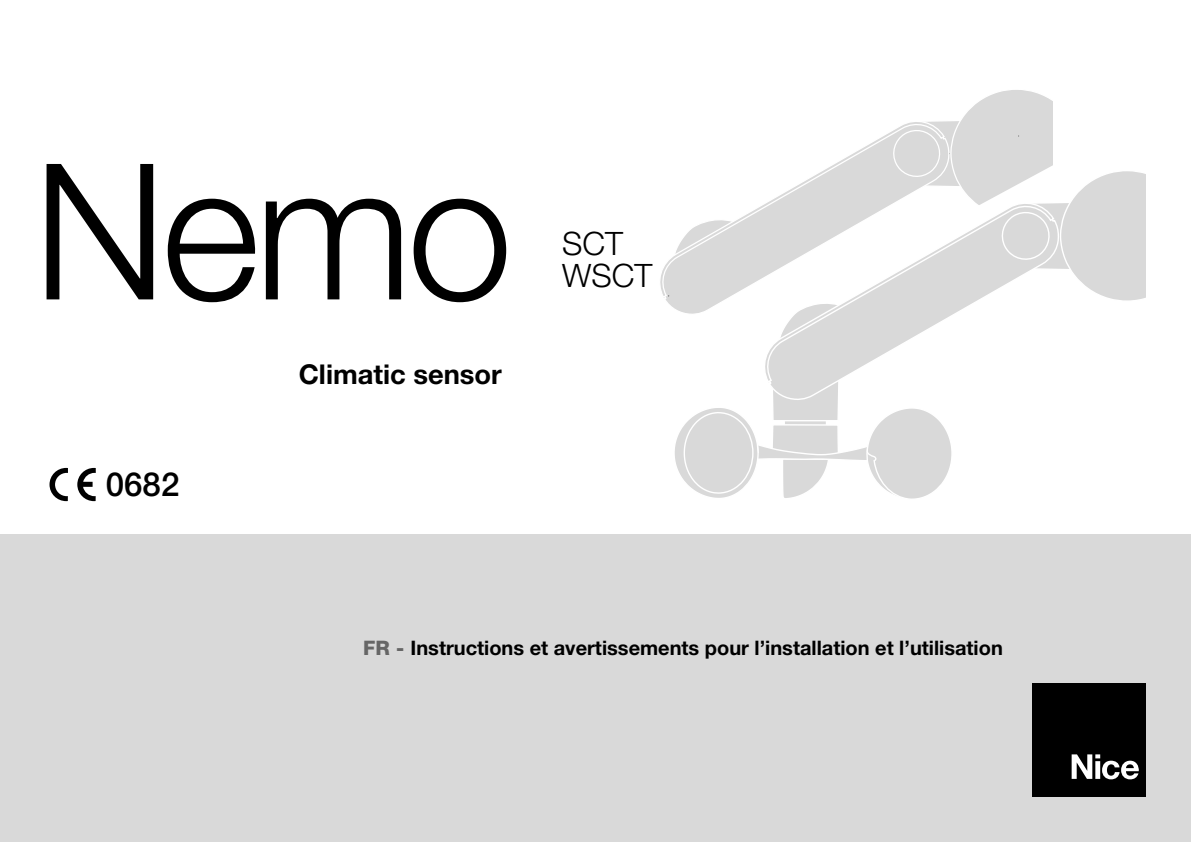
<style>
.page{position:relative;width:1191px;height:842px;background:#fff}
.page>*{position:absolute;margin:0;border:0;box-sizing:border-box;transform-origin:0 0}
.t1{font:300 189.6px "Helvetica Neue";color:#000}
.t2{font:500 33.2px "Helvetica Neue";color:#000}
.t3{font:300 32.2px/31.8px "Helvetica Neue";color:#000}
.t4{font:700 27.4px "Helvetica Neue";color:#000}
.t5{font:700 20px "Helvetica Neue";color:#000}
.s1{font-weight:800;color:#666}
</style>
<div class="page">
<div style="left:0;top:534px;width:1191px;height:308px;background:#d9d9d9"></div>
<div style="left:1032px;top:683px;width:113px;height:114px;background:#000"></div>
<svg style="left:1071px;top:754px;width:68px;height:25px"></svg>
<svg style="left:664px;top:90px;width:481px;height:409px"></svg>
<svg style="left:49px;top:468px;width:19px;height:33px"></svg>
<svg style="left:77px;top:468px;width:19px;height:33px"></svg>
<h1 class="t1" style="left:33px;top:164px;width:481px">Nemo</h1>
<h2 class="t2" style="left:106px;top:472px;width:75px">0682</h2>
<h3 class="t4" style="left:299px;top:364px;width:205px">Climatic sensor</h3>
<h3 class="t3" style="left:562px;top:231px;width:92px">SCT<br>WSCT</h3>
<p class="t5" style="left:363px;top:641px;width:641px"><span class="s1">FR -</span> Instructions et avertissements pour l’installation et l’utilisation</p>
</div>
